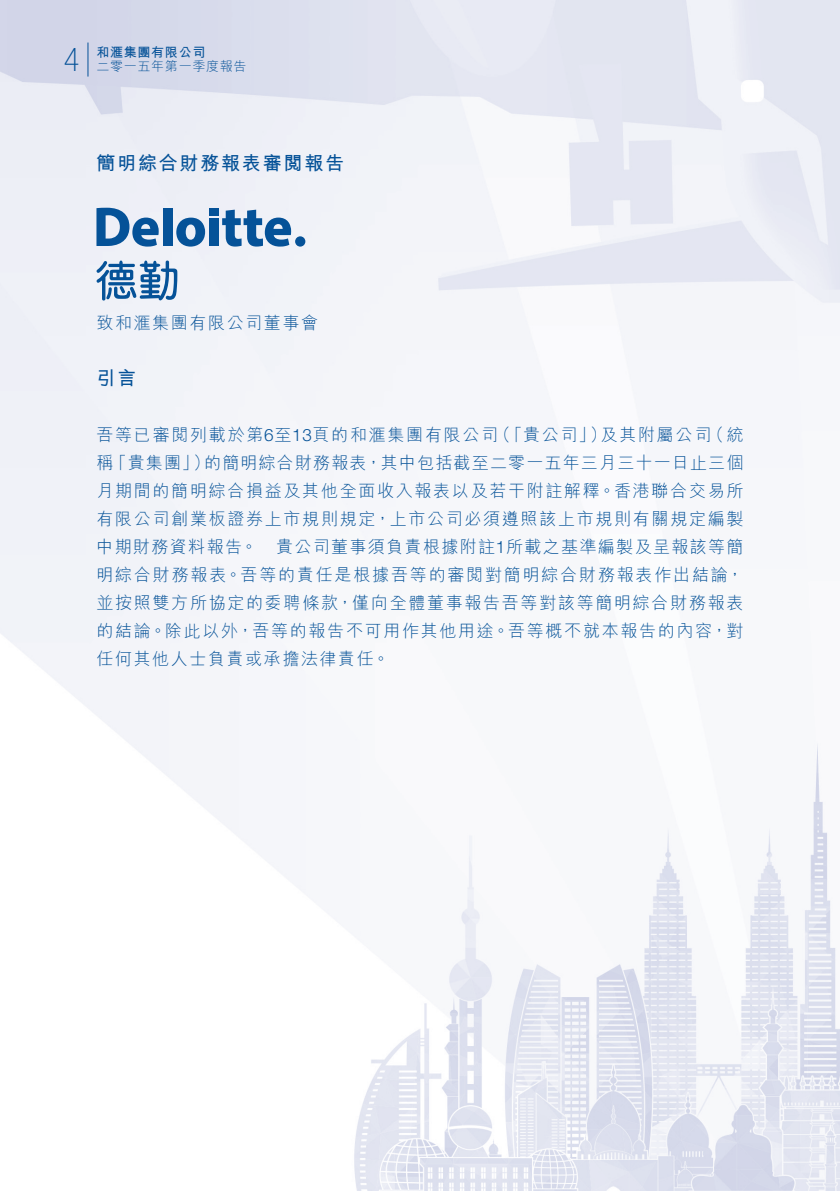
<style>
.page{position:relative;width:840px;height:1191px;background:#fff}
.page>*{position:absolute;margin:0;border:0;box-sizing:border-box;transform-origin:0 0}
.t1{font:100 condensed 32.4px "Helvetica Neue LT Std";color:#055298}
.t2{font:19px "M Hei HK Bold B5 pc H";letter-spacing:.095em;color:#055298}
.t3{font:17px/28px "M Hei HK Light B5 pc H";letter-spacing:.1em;color:#055298;text-align:justify}
.t4{font:13px "M Hei HK Light B5 pc H";letter-spacing:.055em;color:#055298}
.t5{font:13px "M Hei HK Bold B5 pc H";letter-spacing:.055em;color:#055298}
.s1{font-family:"Helvetica Neue LT Std";font-weight:300}
</style>
<div class="page">
<img style="left:0;top:0;width:839px;height:1191px">
<hr style="left:88px;top:43px;width:1px;height:34px;background:#055298">
<div style="left:163px;top:208px;width:9px;height:38px;background:#055298"></div>
<svg style="left:176px;top:218px;width:29px;height:29px"></svg>
<div style="left:209px;top:218px;width:9px;height:28px;background:#055298"></div>
<div style="left:209px;top:208px;width:9px;height:8px;background:#055298"></div>
<svg style="left:222px;top:210px;width:69px;height:37px"></svg>
<div style="left:295px;top:236px;width:10px;height:11px;background:#055298;border-radius:50%"></div>
<svg style="left:96px;top:208px;width:63px;height:39px;background:#6e99c2"></svg>
<svg style="left:96px;top:260px;width:81px;height:40px"></svg>
<p class="t5" style="left:96px;top:47px;width:110px">和滙集團有限公司</p>
<h1 class="t1" style="left:64px;top:41px;width:17px">4</h1>
<p class="t4" style="left:96px;top:61px;width:151px">二零一五年第一季度報告</p>
<p class="t2" style="left:96px;top:156px;width:249px">簡明綜合財務報表審閱報告</p>
<p class="t3" style="left:96px;top:310px;width:223px">致和滙集團有限公司董事會</p>
<p class="t2" style="left:96px;top:370px;width:41px">引言</p>
<p class="t3" style="left:96px;top:422px;width:648px">吾等已審閱列載於第<span class="s1">6</span>至<span class="s1">13</span>頁的和滙集團有限公司（「貴公司」）及其附屬公司（統稱「貴集團」）的簡明綜合財務報表，其中包括截至二零一五年三月三十一日止三個月期間的簡明綜合損益及其他全面收入報表以及若干附註解釋。香港聯合交易所有限公司創業板證券上市規則規定，上市公司必須遵照該上市規則有關規定編製中期財務資料報告。 貴公司董事須負責根據附註<span class="s1">1</span>所載之基準編製及呈報該等簡明綜合財務報表。吾等的責任是根據吾等的審閱對簡明綜合財務報表作出結論，並按照雙方所協定的委聘條款，僅向全體董事報告吾等對該等簡明綜合財務報表的結論。除此以外，吾等的報告不可用作其他用途。吾等概不就本報告的內容，對任何其他人士負責或承擔法律責任。</p>
</div>
